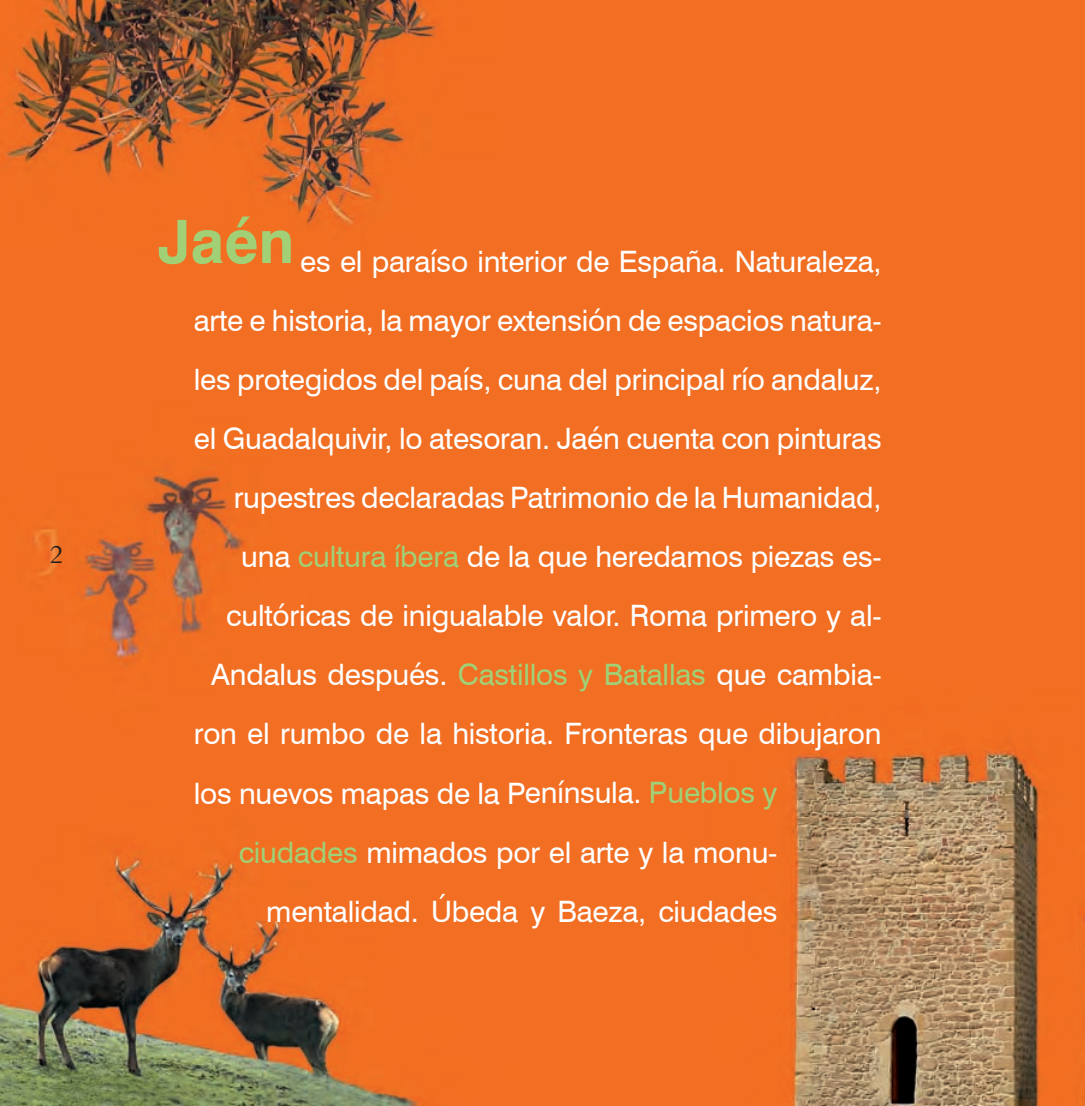
<style>
.page{position:relative;width:1085px;height:1106px;background:#fff}
.page>*{position:absolute;margin:0;border:0;box-sizing:border-box;transform-origin:0 0}
.t1{font:700 60px "Swiss 721 BT";color:#a1d076}
.t2{font:29.5px "Swiss 721 BT";letter-spacing:-.01em;color:#fff}
.t3{font:25px "Aldine 401 BT Roman A";color:#231f20}
.s1{color:#a1d076}
</style>
<div class="page">
<img style="left:0;top:0;width:1084px;height:1106px">
<p class="t3" style="left:51px;top:539px;width:14px">2</p>
<h1 class="t1" style="left:157px;top:205px;width:138px">Jaén</h1>
<p class="t2" style="left:300px;top:243px;width:583px">es el paraíso interior de España. Naturaleza,</p>
<p class="t2" style="left:194px;top:302px;width:689px">arte e historia, la mayor extensión de espacios natura-</p>
<p class="t2" style="left:194px;top:361px;width:689px">les protegidos del país, cuna del principal río andaluz,</p>
<p class="t2" style="left:194px;top:420px;width:689px">el Guadalquivir, lo atesoran. Jaén cuenta con pinturas</p>
<p class="t2" style="left:234px;top:479px;width:649px">rupestres declaradas Patrimonio de la Humanidad,</p>
<p class="t2" style="left:241px;top:539px;width:642px">una <span class="s1">cultura íbera</span> de la que heredamos piezas es-</p>
<p class="t2" style="left:226px;top:598px;width:656px">cultóricas de inigualable valor. Roma primero y al-</p>
<p class="t2" style="left:211px;top:657px;width:671px">Andalus después. <span class="s1">Castillos y Batallas</span> que cambia-</p>
<p class="t2" style="left:194px;top:716px;width:689px">ron el rumbo de la historia. Fronteras que dibujaron</p>
<p class="t2" style="left:194px;top:775px;width:585px">los nuevos mapas de la Península. <span class="s1">Pueblos y</span></p>
<p class="t2" style="left:239px;top:834px;width:540px"><span class="s1">ciudades</span> mimados por el arte y la monu-</p>
<p class="t2" style="left:266px;top:893px;width:512px">mentalidad. Úbeda y Baeza, ciudades</p>
</div>
